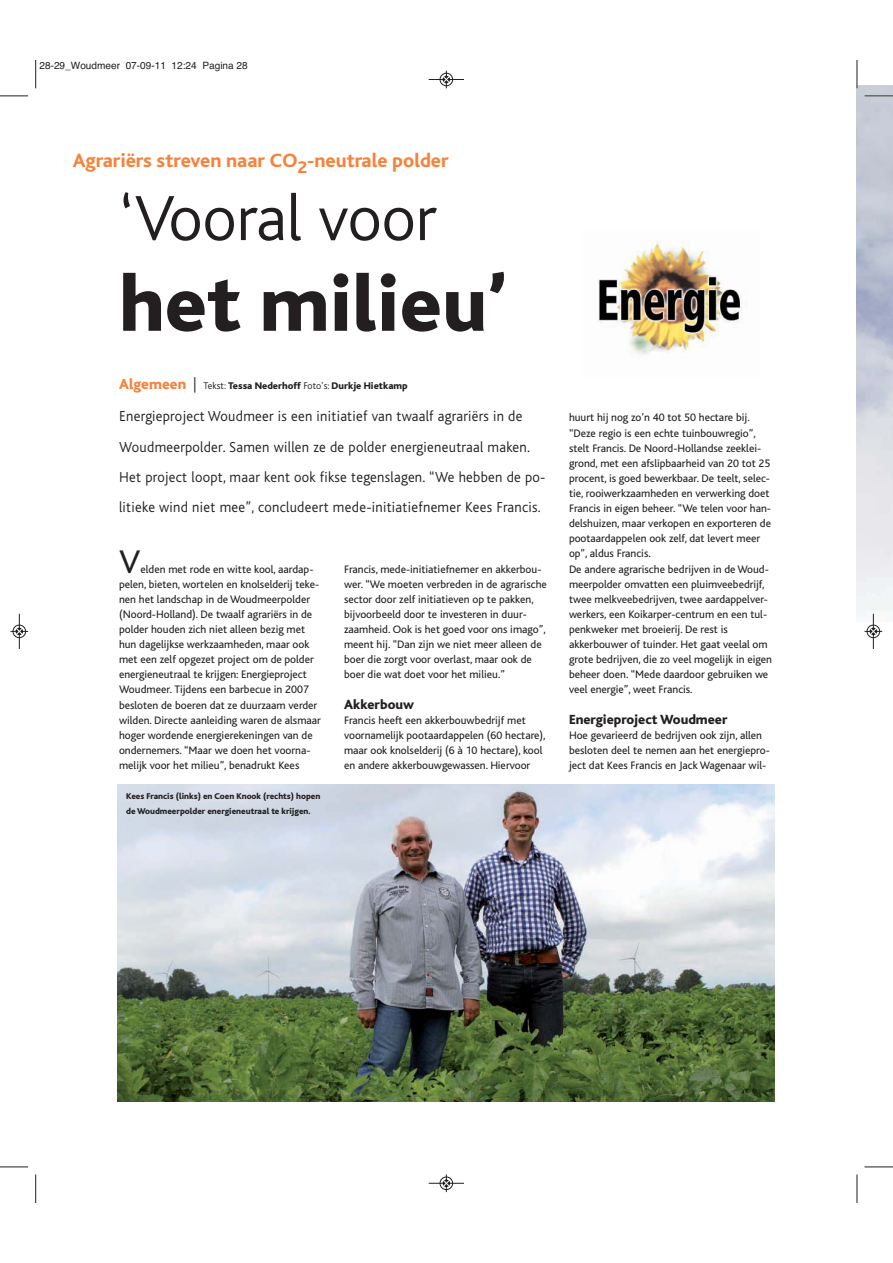
<style>
.page{position:relative;width:893px;height:1263px;background:#fff}
.page>*{position:absolute;margin:0;border:0;box-sizing:border-box;transform-origin:0 0}
.t1{font:800 81.9px "Bliss";color:#231f20}
.t2{font:300 66.75px "Bliss";color:#231f20}
.t3{font:34.2px "Bliss";color:#231f20}
.t4{font:800 20.1px "Bliss";color:#f5833c}
.t5{font:300 15.15px/30.3px "Bliss";letter-spacing:.02em;color:#231f20;scale:.96 1}
.t6{font:800 13.8px "Bliss";color:#231f20}
.t7{font:11.4px/15.1px "Bliss";color:#231f20}
.t8{font:800 10.05px "Bliss";color:#231f20}
.t9{font:10.05px "Helvetica";color:#231f20}
.t10{font:800 8.85px/15.1px "Bliss";color:#231f20}
.s1{font-size:15.15px;color:#f5833c}
.s2{font-weight:300;font-size:15.15px}
.s3{font-weight:300}
</style>
<div class="page">
<img style="left:118px;top:784px;width:656px;height:318px">
<img style="left:598px;top:241px;width:144px;height:115px">
<svg style="left:35px;top:60px;width:1px;height:28px"></svg>
<svg style="left:0;top:95px;width:28px;height:2px"></svg>
<svg style="left:856px;top:60px;width:2px;height:28px"></svg>
<svg style="left:864px;top:95px;width:29px;height:2px"></svg>
<svg style="left:35px;top:1174px;width:1px;height:29px"></svg>
<svg style="left:0;top:1167px;width:28px;height:1px"></svg>
<svg style="left:856px;top:1174px;width:2px;height:29px"></svg>
<svg style="left:864px;top:1167px;width:29px;height:1px"></svg>
<hr style="left:429px;top:79px;width:35px;height:1px;background:#231f20">
<div style="left:440px;top:73px;width:13px;height:13px;border:1px solid #231f20;border-radius:50%"></div>
<svg style="left:443px;top:71px;width:6px;height:17px"></svg>
<hr style="left:429px;top:1183px;width:35px;height:1px;background:#231f20">
<div style="left:440px;top:1177px;width:13px;height:13px;border:1px solid #231f20;border-radius:50%"></div>
<svg style="left:443px;top:1174px;width:6px;height:18px"></svg>
<hr style="left:19px;top:614px;width:1px;height:35px;background:#231f20">
<div style="left:13px;top:625px;width:13px;height:13px;border:1px solid #231f20;border-radius:50%"></div>
<svg style="left:11px;top:628px;width:17px;height:7px"></svg>
<div style="left:866px;top:625px;width:14px;height:13px;border:1px solid #fff;border-radius:50%"></div>
<hr style="left:873px;top:614px;width:1px;height:35px;background:#231f20">
<div style="left:867px;top:625px;width:13px;height:13px;border:1px solid #231f20;border-radius:50%"></div>
<svg style="left:864px;top:628px;width:18px;height:7px"></svg>
<p class="t9" style="left:39px;top:62px;width:210px">28-29_Woudmeer 07-09-11 12:24 Pagina 28</p>
<h3 class="t4" style="left:73px;top:153px;width:378px">Agrariërs streven naar CO<sub>2</sub>-neutrale polder</h3>
<h2 class="t2" style="left:119px;top:190px;width:319px">‘Vooral voor</h2>
<h1 class="t1" style="left:119px;top:273px;width:389px">het milieu’</h1>
<p class="t8" style="left:119px;top:382px;width:290px"><span class="s1">Algemeen</span> <span class="s2">|</span> <span class="s3">Tekst:</span> Tessa Nederhoff <span class="s3">Foto’s:</span> Durkje Hietkamp</p>
<p class="t5" style="left:119px;top:402px;width:446px">Energieproject Woudmeer is een initiatief van twaalf agrariërs in de Woudmeerpolder. Samen willen ze de polder energieneutraal maken.<br>Het project loopt, maar kent ook fikse tegenslagen. “We hebben de po&shy;litieke wind niet mee”, concludeert mede-initiatiefnemer Kees Francis.</p>
<h3 class="t3" style="left:119px;top:549px;width:23px">V</h3>
<p class="t7" style="left:119px;top:562px;width:203px;text-indent:21px">elden met rode en witte kool, aardap&shy;pelen, bieten, wortelen en knolselderij teke&shy;nen het landschap in de Woudmeerpolder (Noord-Holland). De twaalf agrariërs in de polder houden zich niet alleen bezig met hun dagelijkse werkzaamheden, maar ook met een zelf opgezet project om de polder energieneutraal te krijgen: Energieproject Woudmeer. Tijdens een barbecue in 2007 besloten de boeren dat ze duurzaam verder wilden. Directe aanleiding waren de alsmaar hoger wordende energierekeningen van de ondernemers. “Maar we doen het voorna&shy;melijk voor het milieu”, benadrukt Kees</p>
<p class="t7" style="left:344px;top:562px;width:204px">Francis, mede-initiatiefnemer en akkerbou&shy;wer. “We moeten verbreden in de agrarische sector door zelf initiatieven op te pakken, bijvoorbeeld door te investeren in duur&shy;zaamheid. Ook is het goed voor ons imago”, meent hij. “Dan zijn we niet meer alleen de boer die zorgt voor overlast, maar ook de boer die wat doet voor het milieu.”</p>
<p class="t6" style="left:344px;top:699px;width:72px">Akkerbouw</p>
<p class="t7" style="left:344px;top:714px;width:203px">Francis heeft een akkerbouwbedrijf met voornamelijk pootaardappelen (60 hectare), maar ook knolselderij (6 à 10 hectare), kool en andere akkerbouwgewassen. Hiervoor</p>
<p class="t10" style="left:126px;top:790px;width:196px">Kees Francis (links) en Coen Knook (rechts) hopen de Woudmeerpolder energieneutraal te krijgen.</p>
<p class="t7" style="left:569px;top:411px;width:204px">huurt hij nog zo’n 40 tot 50 hectare bij. “Deze regio is een echte tuinbouwregio”, stelt Francis. De Noord-Hollandse zeeklei&shy;grond, met een afslipbaarheid van 20 tot 25 procent, is goed bewerkbaar. De teelt, selec&shy;tie, rooiwerkzaamheden en verwerking doet Francis in eigen beheer. “We telen voor han&shy;delshuizen, maar verkopen en exporteren de pootaardappelen ook zelf, dat levert meer op”, aldus Francis.<br>De andere agrarische bedrijven in de Woud&shy;meerpolder omvatten een pluimveebedrijf, twee melkveebedrijven, twee aardappelver&shy;werkers, een Koikarper-centrum en een tul&shy;penkweker met broeierij. De rest is akkerbouwer of tuinder. Het gaat veelal om grote bedrijven, die zo veel mogelijk in eigen beheer doen. “Mede daardoor gebruiken we veel energie”, weet Francis.</p>
<p class="t6" style="left:569px;top:714px;width:160px">Energieproject Woudmeer</p>
<p class="t7" style="left:569px;top:729px;width:202px">Hoe gevarieerd de bedrijven ook zijn, allen besloten deel te nemen aan het energiepro&shy;ject dat Kees Francis en Jack Wagenaar wil-</p>
</div>
